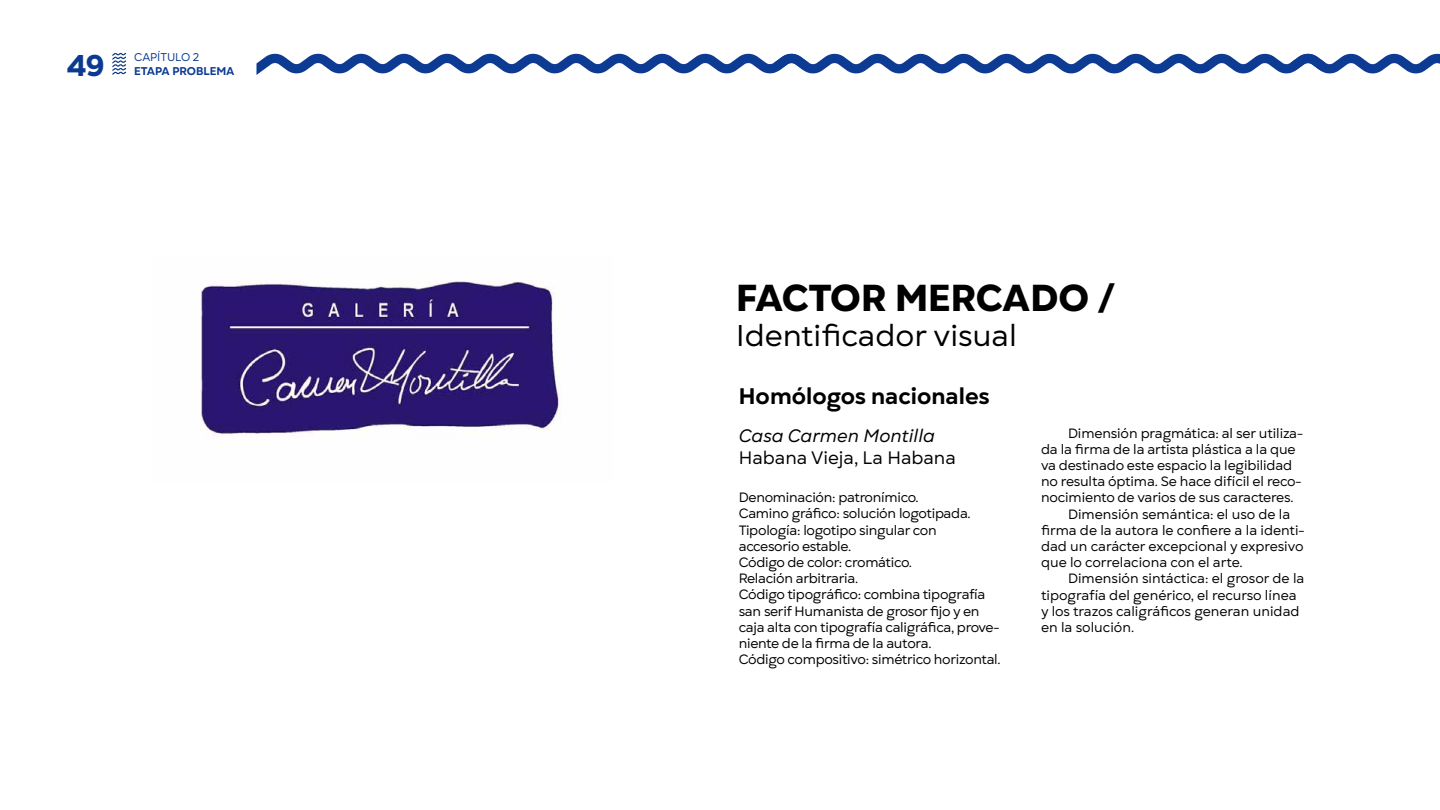
<style>
.page{position:relative;width:1440px;height:810px;background:#fff}
.page>*{position:absolute;margin:0;border:0;box-sizing:border-box;transform-origin:0 0}
.t1{font:800 37.5px "Gogh";letter-spacing:-.01em;color:#000}
.t2{font:30px "Gogh";color:#000}
.t3{font:800 30px "Gogh";color:#0c3a92}
.t4{font:700 22.5px "Gogh";color:#000}
.t5{font:18px "Gogh";color:#000}
.t6{font:italic 18px "Gogh";color:#000}
.t7{font:13.5px/16.2px "Gogh";letter-spacing:-.02em;color:#000}
.t8{font:13.5px "Gogh";color:#000}
.t9{font:700 11.25px "Gogh";color:#0c3a92}
.t10{font:11.25px "Gogh";color:#0c3a92}
</style>
<div class="page">
<svg style="left:112px;top:53px;width:14px;height:22px"></svg>
<svg style="left:256px;top:53px;width:1184px;height:22px"></svg>
<img style="left:200px;top:280px;width:361px;height:157px">
<h2 class="t3" style="left:67px;top:46px;width:39px">49</h2>
<p class="t10" style="left:134px;top:51px;width:67px">CAPÍTULO 2</p>
<p class="t9" style="left:134px;top:64px;width:102px">ETAPA PROBLEMA</p>
<h1 class="t1" style="left:736px;top:273px;width:381px">FACTOR MERCADO /</h1>
<h2 class="t2" style="left:736px;top:317px;width:282px">Identificador visual</h2>
<h3 class="t4" style="left:739px;top:381px;width:252px">Homólogos nacionales</h3>
<h3 class="t6" style="left:739px;top:425px;width:198px">Casa Carmen Montilla</h3>
<h3 class="t5" style="left:739px;top:446px;width:219px">Habana Vieja, La Habana</h3>
<p class="t7" style="left:739px;top:490px;width:264px">Denominación: patronímico.<br>Camino gráfico: solución logotipada.<br>Tipología: logotipo singular con accesorio estable.<br>Código de color: cromático.<br>Relación arbitraria.<br>Código tipográfico: combina tipografía san serif Humanista de grosor fijo y en caja alta con tipografía caligráfica, prove&shy;niente de la firma de la autora.<br>Código compositivo: simétrico horizontal.</p>
<p class="t7" style="left:1068px;top:425px;width:237px">Dimensión pragmática: al ser utiliza-</p>
<p class="t7" style="left:1041px;top:441px;width:256px">da la firma de la artista plástica a la que</p>
<p class="t7" style="left:1041px;top:458px;width:253px">va destinado este espacio la legibilidad</p>
<p class="t7" style="left:1041px;top:474px;width:262px">no resulta óptima. Se hace difícil el reco-</p>
<p class="t7" style="left:1041px;top:490px;width:254px">nocimiento de varios de sus caracteres.</p>
<p class="t8" style="left:1068px;top:505px;width:224px">Dimensión semántica: el uso de la</p>
<p class="t8" style="left:1041px;top:522px;width:265px">firma de la autora le confiere a la identi-</p>
<p class="t8" style="left:1041px;top:538px;width:264px">dad un carácter excepcional y expresivo</p>
<p class="t8" style="left:1041px;top:554px;width:203px">que lo correlaciona con el arte.</p>
<p class="t8" style="left:1068px;top:570px;width:238px">Dimensión sintáctica: el grosor de la</p>
<p class="t8" style="left:1041px;top:586px;width:257px">tipografía del genérico, el recurso línea</p>
<p class="t8" style="left:1041px;top:603px;width:260px">y los trazos caligráficos generan unidad</p>
<p class="t8" style="left:1041px;top:619px;width:95px">en la solución.</p>
</div>
